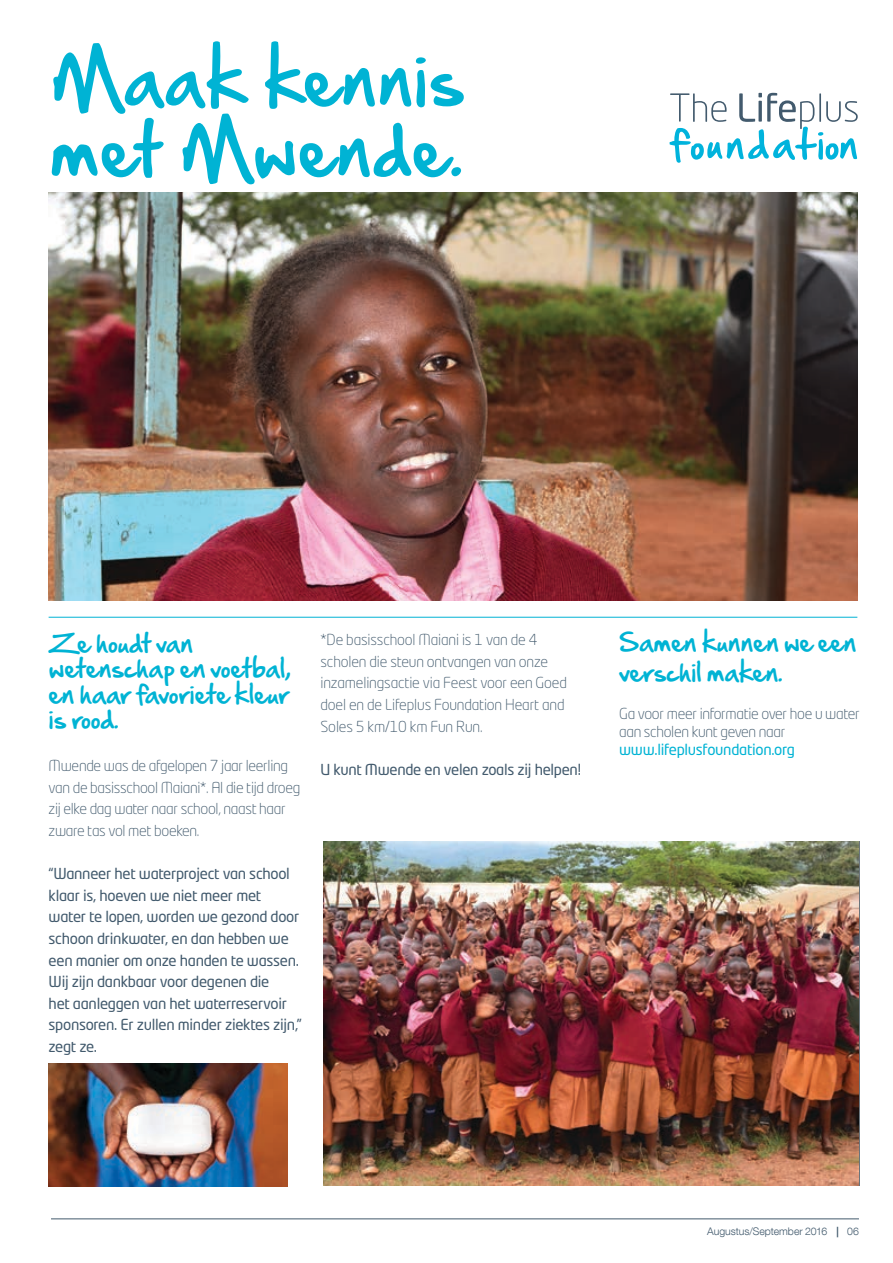
<style>
.page{position:relative;width:893px;height:1263px;background:#fff}
.page>*{position:absolute;margin:0;border:0;box-sizing:border-box;transform-origin:0 0}
.t1{font:63px/70.5px "Lifeplus";color:#00b3d4}
.t2{font:22.5px/25.5px "Lifeplus";letter-spacing:-.02em;color:#00b3d4}
.t3{font:300 15px/21.6px "Neo Tech Pro";letter-spacing:-.02em;color:#425a6d}
.t4{font:15px/21.6px "Neo Tech Pro";letter-spacing:-.02em;color:#425a6d}
.t5{font:15px "Neo Tech Pro";letter-spacing:-.02em;color:#00b3d4}
.t6{font:300 10.5px "Helvetica Neue LT Com";color:#425a6d}
.s1{font-weight:700}
</style>
<div class="page">
<hr style="left:51px;top:1218px;width:808px;height:1px;background:#425a6d">
<svg style="left:670px;top:93px;width:188px;height:70px"></svg>
<hr style="left:49px;top:617px;width:808px;height:1px;background:#00b3d4">
<img style="left:49px;top:192px;width:808px;height:408px">
<img style="left:323px;top:841px;width:536px;height:345px">
<img style="left:48px;top:1064px;width:239px;height:123px">
<h1 class="t1" style="left:49px;top:47px;width:418px">Maak kennis met Mwende.</h1>
<h2 class="t2" style="left:49px;top:631px;width:244px">Ze houdt van wetenschap en voetbal, en haar favoriete kleur is rood.</h2>
<p class="t3" style="left:49px;top:755px;width:253px">Mwende was de afgelopen 7 jaar leerling van de basisschool Maiani*. Al die tijd droeg zij elke dag water naar school, naast haar zware tas vol met boeken.</p>
<p class="t4" style="left:49px;top:863px;width:255px">“Wanneer het waterproject van school klaar is, hoeven we niet meer met water te lopen, worden we gezond door schoon drinkwater, en dan hebben we een manier om onze handen te wassen.<br>Wij zijn dankbaar voor degenen die<br>het aanleggen van het waterreservoir sponsoren. Er zullen minder ziektes zijn,” zegt ze.</p>
<p class="t3" style="left:320px;top:629px;width:248px">*De basisschool Maiani is 1 van de 4 scholen die steun ontvangen van onze inzamelingsactie via Feest voor een Goed doel en de Lifeplus Foundation Heart and Soles 5 km/10 km Fun Run.</p>
<p class="t4" style="left:320px;top:758px;width:262px">U kunt Mwende en velen zoals zij helpen!</p>
<h2 class="t2" style="left:619px;top:629px;width:239px;line-height:30px">Samen kunnen we een verschil maken.</h2>
<p class="t3" style="left:619px;top:704px;width:242px;line-height:18px">Ga voor meer informatie over hoe u water aan scholen kunt geven naar</p>
<p class="t5" style="left:619px;top:740px;width:177px">www.lifeplusfoundation.org</p>
<p class="t6" style="left:707px;top:1225px;width:133px">Augustus/September 2016 <span class="s1">|</span></p>
<p class="t6" style="left:847px;top:1225px;width:13px">06</p>
</div>
